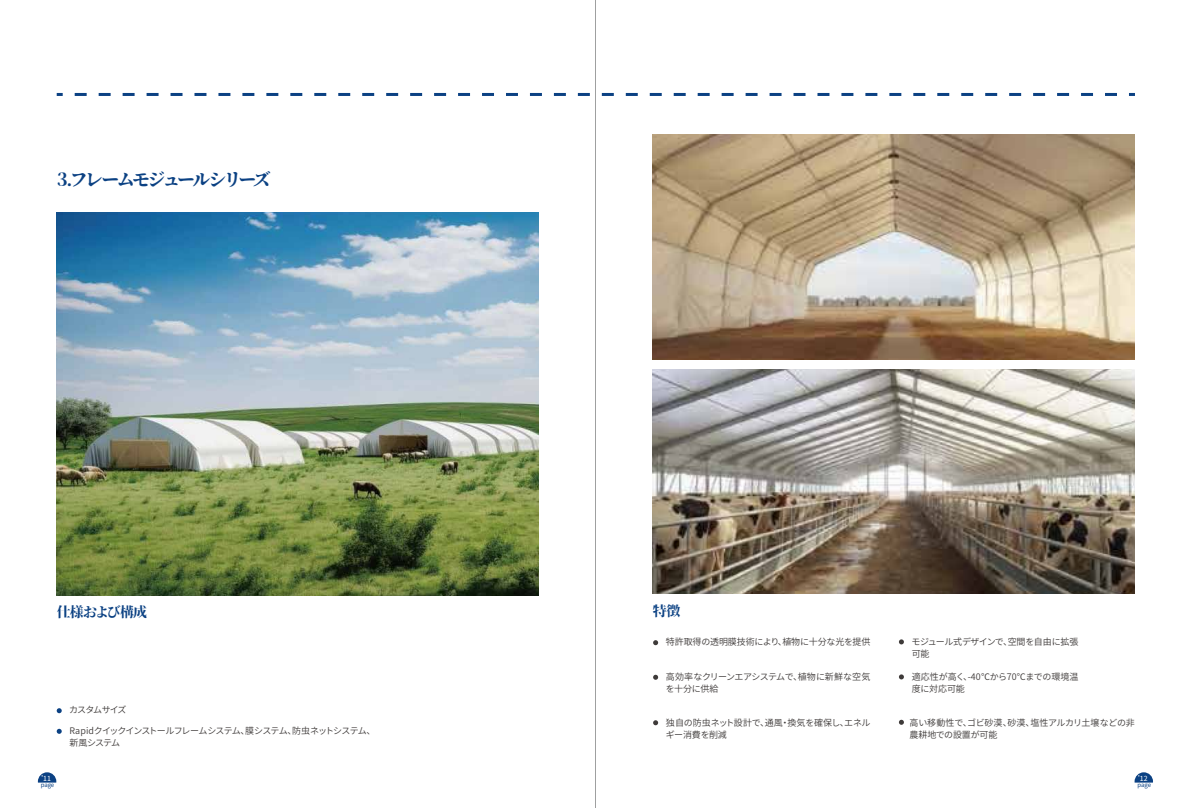
<style>
.page{position:relative;width:1191px;height:808px;background:#fff}
.page>*{position:absolute;margin:0;border:0;box-sizing:border-box;transform-origin:0 0}
.t1{font:18px "Soukou Mincho";letter-spacing:-.16em;color:#0b4183}
.t2{font:14px "Soukou Mincho";letter-spacing:-.065em;color:#0b4183}
.t3{font:9px/12px "Source Han Sans";letter-spacing:-.025em;color:#3e3a39}
.t4{font:9px/12px "Source Han Sans";letter-spacing:-.08em;color:#3e3a39}
.t5{font:9px "Source Han Sans";letter-spacing:-.11em;color:#3e3a39}
.t6{font:7px "Source Han Sans";color:#fff}
.t7{font:6px "Source Han Sans";letter-spacing:-.025em;color:#0b4183}
</style>
<div class="page">
<hr style="left:595px;top:0;width:1px;height:808px;background:#9fa0a0">
<svg style="left:57px;top:93px;width:6px;height:3px"></svg>
<svg style="left:75px;top:93px;width:1042px;height:3px"></svg>
<svg style="left:1129px;top:93px;width:6px;height:3px"></svg>
<svg style="left:57px;top:708px;width:5px;height:5px"></svg>
<svg style="left:57px;top:729px;width:5px;height:5px"></svg>
<svg style="left:653px;top:640px;width:5px;height:5px"></svg>
<svg style="left:653px;top:675px;width:5px;height:5px"></svg>
<svg style="left:653px;top:720px;width:5px;height:5px"></svg>
<svg style="left:899px;top:639px;width:5px;height:5px"></svg>
<svg style="left:899px;top:674px;width:5px;height:5px"></svg>
<svg style="left:899px;top:720px;width:5px;height:5px"></svg>
<img style="left:57px;top:213px;width:482px;height:382px">
<img style="left:653px;top:135px;width:482px;height:224px">
<img style="left:653px;top:369px;width:482px;height:224px">
<svg style="left:38px;top:772px;width:18px;height:10px"></svg>
<svg style="left:1134px;top:772px;width:19px;height:10px"></svg>
<h1 class="t1" style="left:57px;top:168px;width:216px">3.フレームモジュールシリーズ</h1>
<h2 class="t2" style="left:57px;top:603px;width:92px">仕様および構成</h2>
<h2 class="t2" style="left:653px;top:602px;width:29px">特徴</h2>
<p class="t3" style="left:666px;top:636px;width:206px">特許取得の透明膜技術により、植物に十分な光を提供</p>
<p class="t3" style="left:666px;top:671px;width:206px">高効率なクリーンエアシステムで、植物に新鮮な空気を十分に供給</p>
<p class="t3" style="left:666px;top:716px;width:206px">独自の防虫ネット設計で、通風・換気を確保し、エネルギー消費を削減</p>
<p class="t3" style="left:909px;top:716px;width:227px">高い移動性で、ゴビ砂漠、砂漠、塩性アルカリ土壌などの非農耕地での設置が可能</p>
<p class="t3" style="left:911px;top:636px;width:169px">モジュール式デザインで、空間を自由に拡張可能</p>
<p class="t3" style="left:911px;top:671px;width:168px">適応性が高く、-40℃から70℃までの環境温度に対応可能</p>
<p class="t5" style="left:69px;top:705px;width:59px">カスタムサイズ</p>
<p class="t4" style="left:69px;top:725px;width:307px">Rapidクイックインストールフレームシステム、膜システム、防虫ネットシステム、新風システム</p>
<p class="t6" style="left:43px;top:775px;width:9px">11</p>
<p class="t7" style="left:41px;top:781px;width:15px">page</p>
<p class="t6" style="left:1140px;top:775px;width:9px">12</p>
<p class="t7" style="left:1137px;top:781px;width:15px">page</p>
</div>
